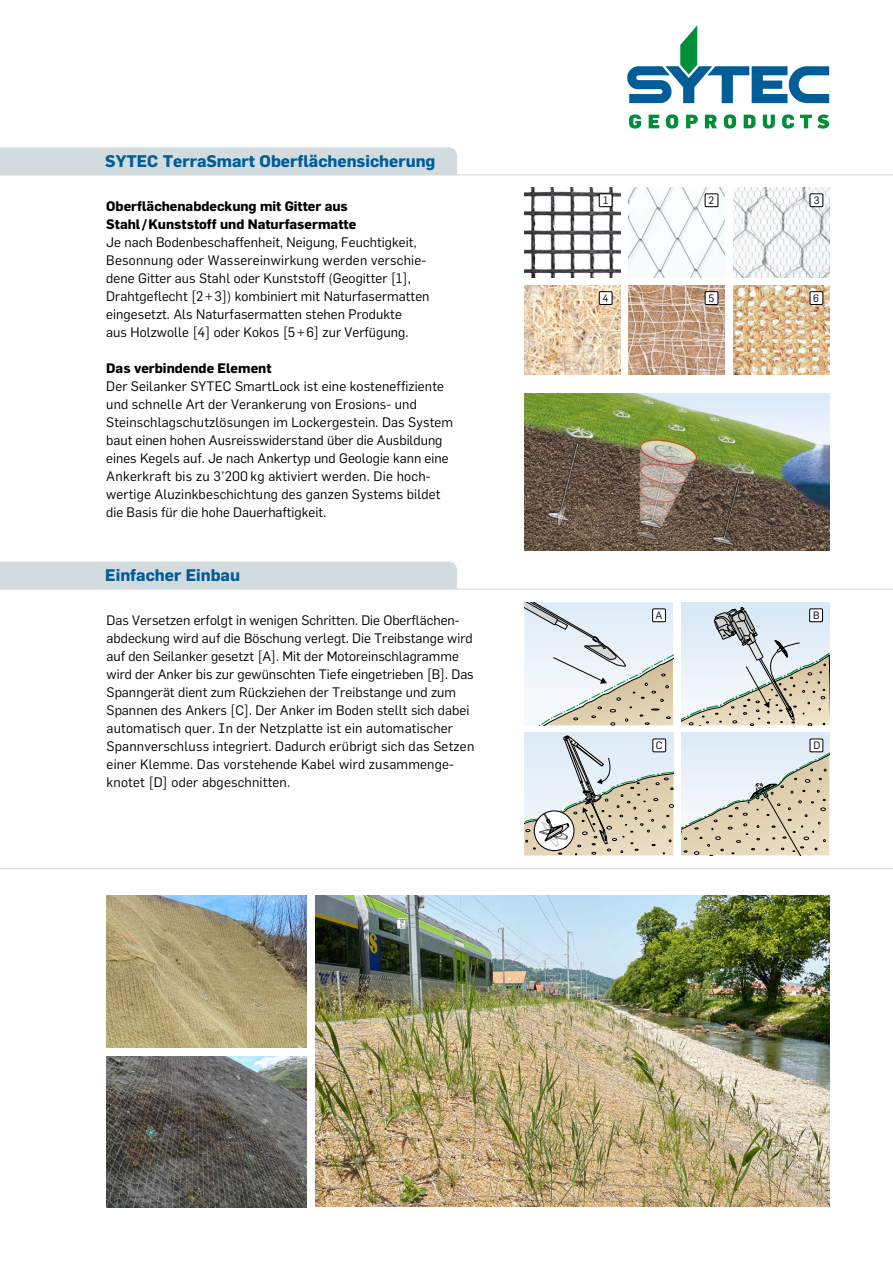
<style>
.page{position:relative;width:893px;height:1263px;background:#fff}
.page>*{position:absolute;margin:0;border:0;box-sizing:border-box;transform-origin:0 0}
.t1{font:700 16.5px "Flama";color:#005d97}
.t2{font:13.5px/18px "Flama";letter-spacing:.005em;color:#000}
.t3{font:700 13.5px/18px "Flama";color:#000}
.t4{font:10.5px "Flama";color:#000}
</style>
<div class="page">
<svg style="left:629px;top:114px;width:12px;height:15px"></svg>
<svg style="left:649px;top:115px;width:10px;height:13px"></svg>
<svg style="left:666px;top:114px;width:12px;height:15px"></svg>
<svg style="left:686px;top:115px;width:12px;height:13px"></svg>
<svg style="left:705px;top:115px;width:12px;height:13px"></svg>
<svg style="left:724px;top:114px;width:12px;height:15px"></svg>
<svg style="left:744px;top:115px;width:11px;height:13px"></svg>
<svg style="left:763px;top:115px;width:12px;height:14px"></svg>
<svg style="left:782px;top:114px;width:12px;height:15px"></svg>
<svg style="left:800px;top:114px;width:29px;height:15px"></svg>
<svg style="left:627px;top:25px;width:202px;height:78px"></svg>
<img style="left:107px;top:895px;width:200px;height:153px">
<img style="left:107px;top:1056px;width:200px;height:151px">
<hr style="left:0;top:868px;width:893px;height:1px;background:#d2dcdf">
<img style="left:315px;top:895px;width:514px;height:312px">
<div style="left:0;top:147px;width:457px;height:27px;background:#d2dcdf"></div>
<hr style="left:0;top:174px;width:893px;height:1px;background:#d2dcdf">
<div style="left:0;top:562px;width:457px;height:26px;background:#d2dcdf"></div>
<hr style="left:0;top:588px;width:893px;height:2px;background:#d2dcdf">
<img style="left:524px;top:393px;width:305px;height:158px">
<img style="left:629px;top:286px;width:96px;height:89px">
<img style="left:733px;top:286px;width:96px;height:89px">
<img style="left:733px;top:188px;width:96px;height:89px">
<img style="left:629px;top:188px;width:96px;height:89px">
<img style="left:524px;top:286px;width:96px;height:89px">
<img style="left:524px;top:188px;width:96px;height:89px">
<svg style="left:524px;top:602px;width:149px;height:123px"></svg>
<div style="left:524px;top:732px;width:149px;height:123px;background:#dceaf7"></div>
<svg style="left:524px;top:735px;width:149px;height:120px"></svg>
<div style="left:681px;top:602px;width:148px;height:120px;background:#dae9f6"></div>
<svg style="left:681px;top:607px;width:148px;height:118px"></svg>
<div style="left:681px;top:732px;width:148px;height:103px;background:#deebf7"></div>
<svg style="left:681px;top:751px;width:148px;height:105px"></svg>
<div style="left:810px;top:609px;width:12px;height:13px;background:#fff"></div>
<div style="left:809px;top:609px;width:14px;height:13px;border:1px solid #000"></div>
<div style="left:653px;top:609px;width:12px;height:13px;background:#fff"></div>
<div style="left:652px;top:609px;width:14px;height:13px;border:1px solid #000"></div>
<div style="left:653px;top:739px;width:13px;height:13px;background:#fff"></div>
<div style="left:652px;top:739px;width:14px;height:13px;border:1px solid #000"></div>
<div style="left:810px;top:739px;width:13px;height:13px;background:#fff"></div>
<div style="left:810px;top:739px;width:13px;height:13px;border:1px solid #000"></div>
<div style="left:599px;top:194px;width:13px;height:13px;background:#fff"></div>
<div style="left:599px;top:194px;width:13px;height:13px;border:1px solid #000"></div>
<div style="left:599px;top:292px;width:13px;height:12px;background:#fff"></div>
<div style="left:599px;top:291px;width:13px;height:14px;border:1px solid #000"></div>
<div style="left:705px;top:194px;width:13px;height:13px;background:#fff"></div>
<div style="left:705px;top:194px;width:13px;height:13px;border:1px solid #000"></div>
<div style="left:705px;top:292px;width:13px;height:12px;background:#fff"></div>
<div style="left:705px;top:291px;width:13px;height:14px;border:1px solid #000"></div>
<div style="left:810px;top:194px;width:13px;height:13px;background:#fff"></div>
<div style="left:810px;top:194px;width:13px;height:13px;border:1px solid #000"></div>
<div style="left:810px;top:292px;width:13px;height:12px;background:#fff"></div>
<div style="left:810px;top:291px;width:13px;height:14px;border:1px solid #000"></div>
<p class="t1" style="left:105px;top:151px;width:332px">SYTEC TerraSmart Oberflächensicherung</p>
<p class="t3" style="left:106px;top:197px;width:251px">Oberflächenabdeckung mit Gitter aus<br>Stahl/Kunststoff und Naturfasermatte</p>
<p class="t2" style="left:106px;top:233px;width:325px">Je nach Bodenbeschaffenheit, Neigung, Feuchtigkeit, Besonnung oder Wassereinwirkung werden verschie&shy;dene Gitter aus Stahl oder Kunststoff (Geogitter [1], Drahtgeflecht [2+3]) kombiniert mit Naturfasermatten eingesetzt. Als Naturfasermatten stehen Produkte<br>aus Holzwolle [4] oder Kokos [5+6] zur Verfügung.</p>
<p class="t3" style="left:106px;top:359px;width:167px">Das verbindende Element</p>
<p class="t2" style="left:106px;top:377px;width:348px">Der Seilanker SYTEC SmartLock ist eine kosteneffiziente und schnelle Art der Verankerung von Erosions- und Steinschlagschutzlösungen im Lockergestein. Das System baut einen hohen Ausreisswiderstand über die Ausbildung eines Kegels auf. Je nach Ankertyp und Geologie kann eine Ankerkraft bis zu 3’200 kg aktiviert werden. Die hoch&shy;wertige Aluzinkbeschichtung des ganzen Systems bildet die Basis für die hohe Dauerhaftigkeit.</p>
<p class="t1" style="left:105px;top:565px;width:136px">Einfacher Einbau</p>
<p class="t2" style="left:107px;top:611px;width:369px">Das Versetzen erfolgt in wenigen Schritten. Die Oberflächen&shy;abdeckung wird auf die Böschung verlegt. Die Treibstange wird auf den Seilanker gesetzt [A]. Mit der Motoreinschlagramme wird der Anker bis zur gewünschten Tiefe eingetrieben [B]. Das Spanngerät dient zum Rückziehen der Treibstange und zum Spannen des Ankers [C]. Der Anker im Boden stellt sich dabei automatisch quer. In der Netzplatte ist ein automatischer Spannverschluss integriert. Dadurch erübrigt sich das Setzen einer Klemme. Das vorstehende Kabel wird zusammenge&shy;knotet [D] oder abgeschnitten.</p>
<p class="t4" style="left:603px;top:194px;width:7px">1</p>
<p class="t4" style="left:603px;top:292px;width:8px">4</p>
<p class="t4" style="left:709px;top:194px;width:7px">2</p>
<p class="t4" style="left:708px;top:292px;width:7px">5</p>
<p class="t4" style="left:814px;top:194px;width:7px">3</p>
<p class="t4" style="left:813px;top:292px;width:7px">6</p>
<p class="t4" style="left:655px;top:609px;width:8px">A</p>
<p class="t4" style="left:813px;top:609px;width:8px">B</p>
<p class="t4" style="left:656px;top:739px;width:8px">C</p>
<p class="t4" style="left:813px;top:739px;width:8px">D</p>
</div>
